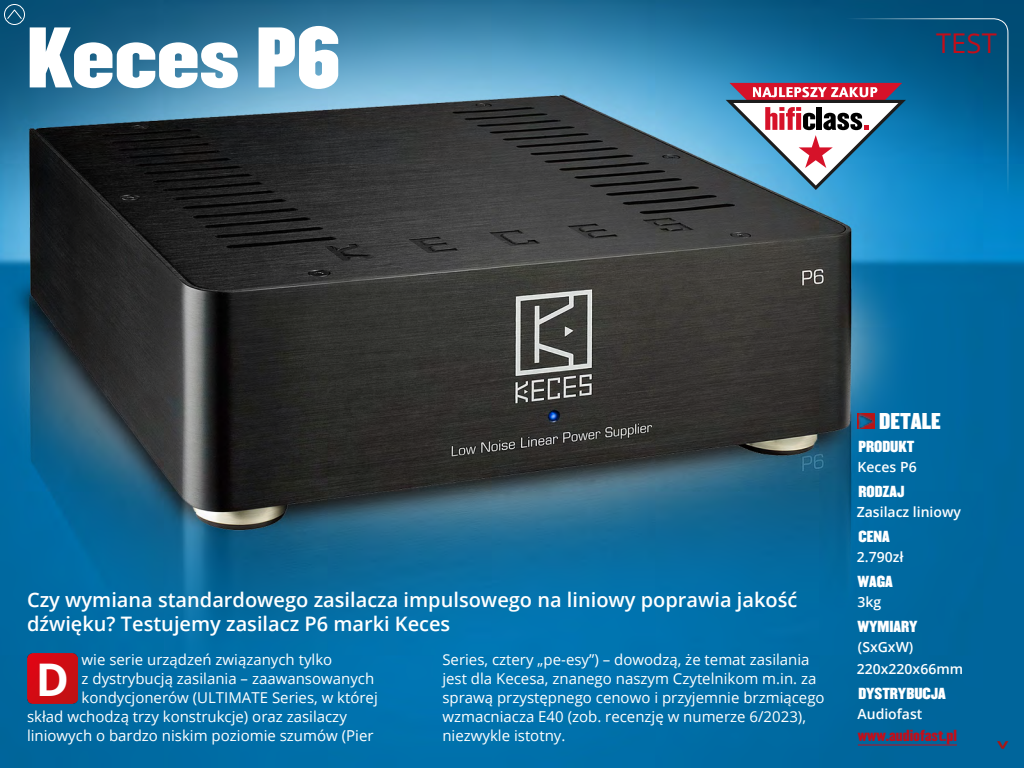
<style>
.page{position:relative;width:1024px;height:768px;background:#fff}
.page>*{position:absolute;margin:0;border:0;box-sizing:border-box;transform-origin:0 0}
.t1{font:75px "Champion Middleweight";color:#fff}
.t2{font:700 45px "Open Sans";color:#fff}
.t3{font:27.2px "Open Sans";color:#c20e1a}
.t4{font:600 20px/24px "Open Sans";color:#fff}
.t5{font:20px "Champion Middleweight";color:#fff}
.t6{font:15px/19px "Open Sans";color:#fff}
.t7{font:600 14px/22px "Open Sans";color:#fff}
.t8{font:14px "Champion Middleweight";color:#fff}
.t9{font:14px "Champion Welterweight";color:#c20e1a}
</style>
<div class="page">
<img style="left:0;top:0;width:1024px;height:768px">
<hr style="left:858px;top:745px;width:99px;height:1px;background:#c20e1a">
<img style="left:858px;top:413px;width:17px;height:16px">
<svg style="left:997px;top:741px;width:11px;height:8px"></svg>
<img style="left:27px;top:654px;width:51px;height:49px">
<svg style="left:726px;top:83px;width:77px;height:107px"></svg>
<div style="left:4px;top:4px;width:21px;height:21px;border:1px solid #fff;border-radius:50%"></div>
<svg style="left:6px;top:9px;width:17px;height:11px"></svg>
<svg style="left:803px;top:18px;width:206px;height:188px;background:#2b75a2"></svg>
<h1 class="t1" style="left:27px;top:-4px;width:315px">Keces P6</h1>
<h3 class="t3" style="left:936px;top:24px;width:62px">TEST</h3>
<h3 class="t4" style="left:27px;top:587px;width:772px">Czy wymiana standardowego zasilacza impulsowego na liniowy poprawia jakość dźwięku? Testujemy zasilacz P6 marki Keces</h3>
<p class="t6" style="left:82px;top:650px;width:252px">wie serie urządzeń związanych tylko</p>
<p class="t6" style="left:82px;top:669px;width:294px">z dystrybucją zasilania – zaawansowanych</p>
<p class="t6" style="left:82px;top:688px;width:298px">kondycjonerów (ULTIMATE Series, w której</p>
<p class="t6" style="left:27px;top:707px;width:321px">skład wchodzą trzy konstrukcje) oraz zasilaczy</p>
<p class="t6" style="left:27px;top:726px;width:348px">liniowych o bardzo niskim poziomie szumów (Pier</p>
<h2 class="t2" style="left:36px;top:648px;width:35px">D</h2>
<p class="t6" style="left:442px;top:650px;width:384px">Series, cztery „pe-esy”) – dowodzą, że temat zasilania jest dla Kecesa, znanego naszym Czytelnikom m.in. za sprawą przystępnego cenowo i przyjemnie brzmiącego wzmacniacza E40 (zob. recenzję w numerze 6/2023), niezwykle istotny.</p>
<h3 class="t5" style="left:879px;top:405px;width:63px">DETALE</h3>
<p class="t8" style="left:858px;top:435px;width:57px">PRODUKT</p>
<p class="t7" style="left:858px;top:456px;width:61px">Keces P6</p>
<p class="t8" style="left:858px;top:480px;width:48px">RODZAJ</p>
<p class="t7" style="left:857px;top:501px;width:106px">Zasilacz liniowy</p>
<p class="t8" style="left:858px;top:525px;width:33px">CENA</p>
<p class="t7" style="left:857px;top:546px;width:48px">2.790zł</p>
<p class="t8" style="left:857px;top:570px;width:37px">WAGA</p>
<p class="t7" style="left:857px;top:591px;width:25px">3kg</p>
<p class="t8" style="left:857px;top:615px;width:62px">WYMIARY</p>
<p class="t7" style="left:857px;top:636px;width:108px">(SxGxW)<br>220x220x66mm</p>
<p class="t8" style="left:858px;top:682px;width:89px">DYSTRYBUCJA</p>
<p class="t7" style="left:858px;top:703px;width:66px">Audiofast</p>
<p class="t9" style="left:858px;top:724px;width:101px">www.audiofast.pl</p>
</div>
